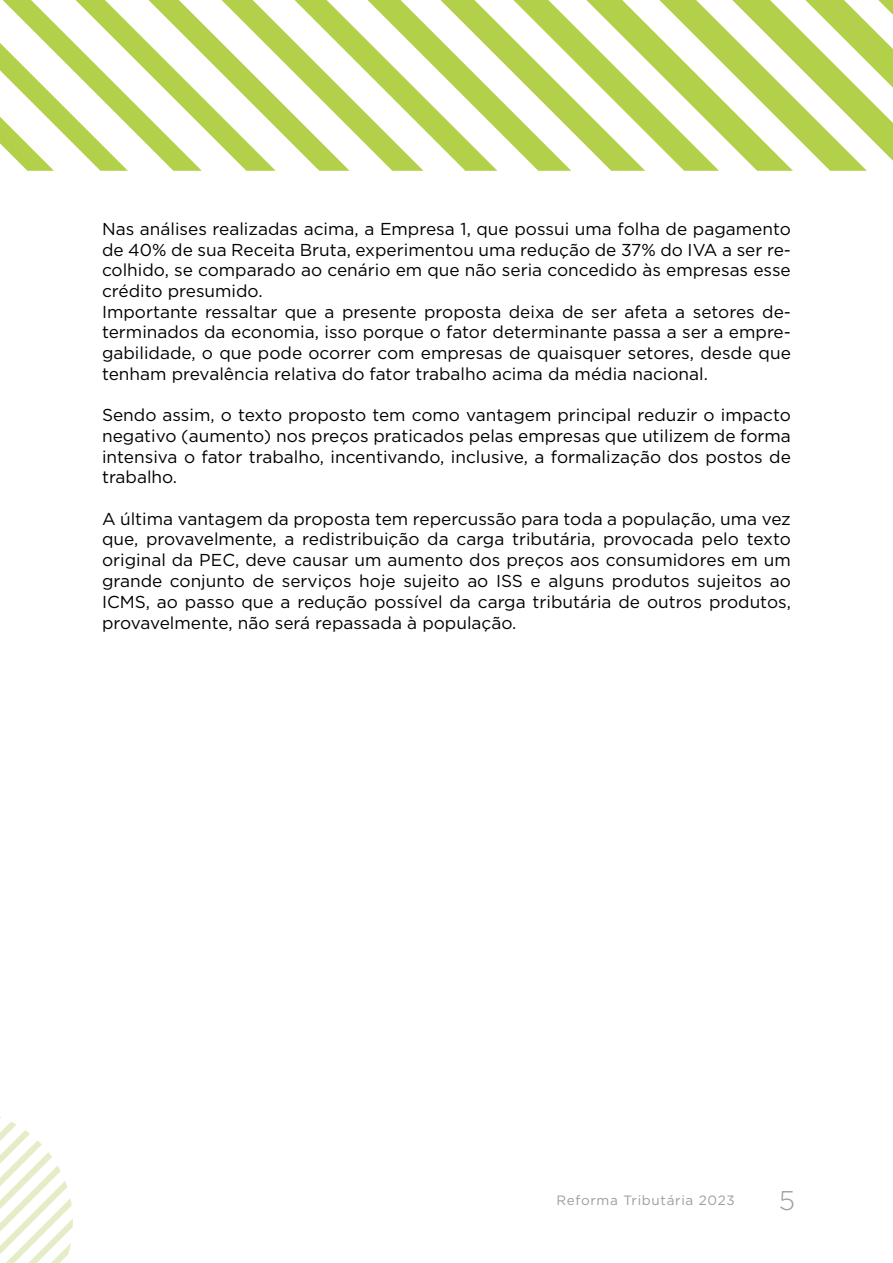
<style>
.page{position:relative;width:893px;height:1263px;background:#fff}
.page>*{position:absolute;margin:0;border:0;box-sizing:border-box;transform-origin:0 0}
.t1{font:300 27px "Gotham";color:#9d9d9c}
.t2{font:17.25px/20.7px "Gotham";color:#000;text-align:justify}
.t3{font:13.5px "Gotham";letter-spacing:.05em;color:#9d9d9c}
</style>
<div class="page">
<svg style="left:0;top:1117px;width:73px;height:146px"></svg>
<svg style="left:0;top:0;width:893px;height:171px"></svg>
<p class="t2" style="left:102px;top:218px;width:690px;text-align:left">Nas análises realizadas acima, a Empresa 1, que possui uma folha de pagamento de 40% de sua Receita Bruta, experimentou uma redução de 37% do IVA a ser re&shy;colhido, se comparado ao cenário em que não seria concedido às empresas esse crédito presumido.<br>Importante ressaltar que a presente proposta deixa de ser afeta a setores de&shy;terminados da economia, isso porque o fator determinante passa a ser a empre&shy;gabilidade, o que pode ocorrer com empresas de quaisquer setores, desde que tenham prevalência relativa do fator trabalho acima da média nacional.</p>
<p class="t2" style="left:102px;top:404px;width:690px">Sendo assim, o texto proposto tem como vantagem principal reduzir o impacto negativo (aumento) nos preços praticados pelas empresas que utilizem de forma intensiva o fator trabalho, incentivando, inclusive, a formalização dos postos de trabalho.</p>
<p class="t2" style="left:102px;top:508px;width:690px">A última vantagem da proposta tem repercussão para toda a população, uma vez que, provavelmente, a redistribuição da carga tributária, provocada pelo texto original da PEC, deve causar um aumento dos preços aos consumidores em um grande conjunto de serviços hoje sujeito ao ISS e alguns produtos sujeitos ao ICMS, ao passo que a redução possível da carga tributária de outros produtos, provavelmente, não será repassada à população.</p>
<p class="t3" style="left:557px;top:1191px;width:180px">Reforma Tributária 2023</p>
<h1 class="t1" style="left:779px;top:1183px;width:18px">5</h1>
</div>
